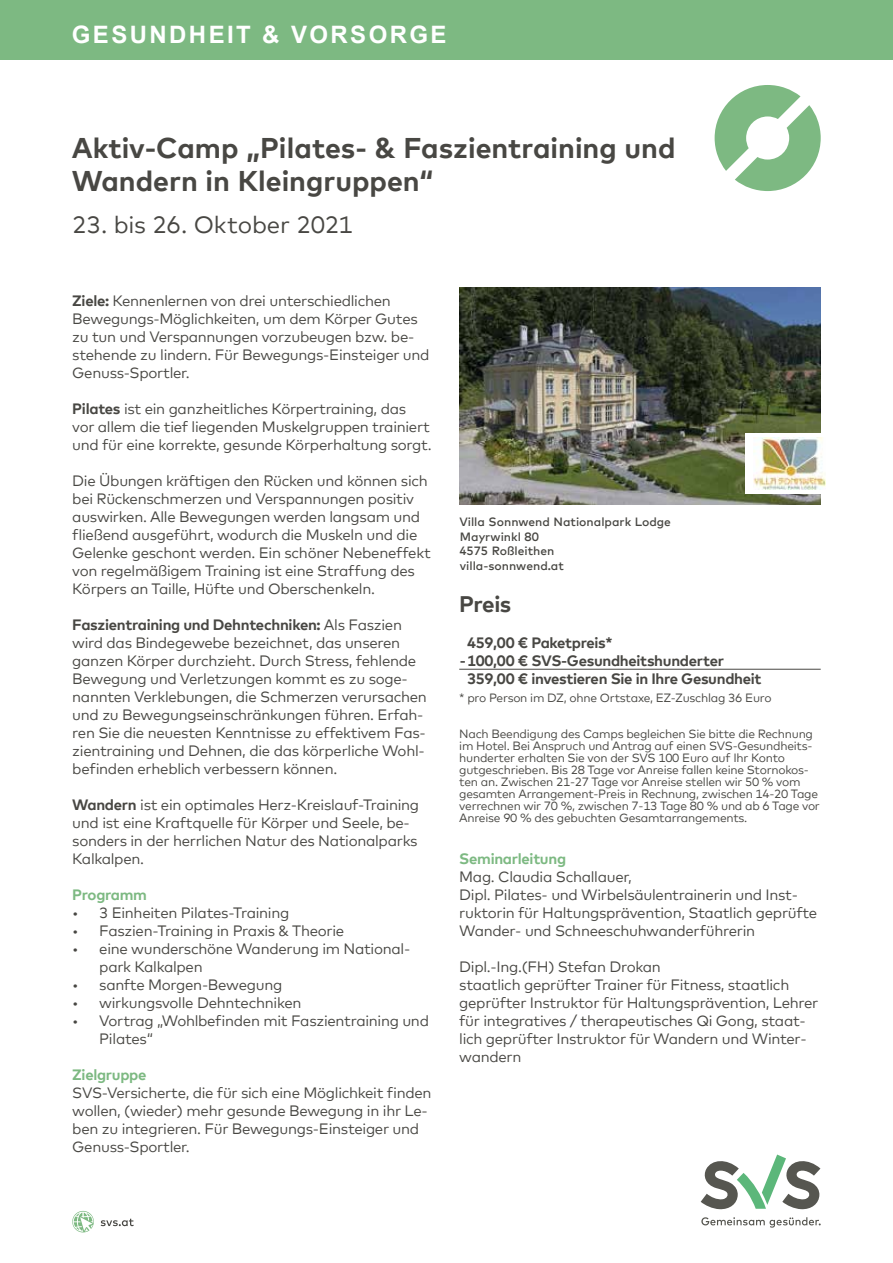
<style>
.page{position:relative;width:893px;height:1263px;background:#fff}
.page>*{position:absolute;margin:0;border:0;box-sizing:border-box;transform-origin:0 0}
.t1{font:700 28.5px/33px "Mark Offc Pro";color:#484743}
.t2{font:24px "Mark Offc Pro";letter-spacing:-.005em;color:#484743}
.t3{font:700 24px "Arial";letter-spacing:.1em;color:#fff}
.t4{font:700 22.5px "Mark Offc Pro";letter-spacing:-.02em;color:#484743}
.t5{font:15px/18px "Mark Offc Pro";letter-spacing:-.02em;color:#484743}
.t6{font:700 15px "Mark Offc Pro";letter-spacing:-.02em;color:#484743}
.t7{font:700 15px "Mark Offc Pro";letter-spacing:-.02em;color:#7db982}
.t8{font:12px/12px "Mark Offc Pro";letter-spacing:-.02em;color:#484743}
.t9{font:500 12px/14.4px "Mark Offc Pro";color:#484743}
.s1{font-weight:700}
</style>
<div class="page">
<svg style="left:701px;top:1154px;width:119px;height:56px"></svg>
<svg style="left:701px;top:1217px;width:120px;height:10px"></svg>
<svg style="left:72px;top:1211px;width:22px;height:21px"></svg>
<svg style="left:101px;top:1219px;width:33px;height:7px"></svg>
<img style="left:459px;top:287px;width:362px;height:217px">
<svg style="left:715px;top:85px;width:106px;height:106px"></svg>
<div style="left:0;top:0;width:893px;height:60px;background:#7db982"></div>
<div style="left:745px;top:433px;width:106px;height:61px;background:#fff"></div>
<img style="left:753px;top:438px;width:72px;height:51px">
<hr style="left:459px;top:669px;width:362px;height:1px;background:#484743">
<h2 class="t3" style="left:72px;top:18px;width:376px">GESUNDHEIT &amp; VORSORGE</h2>
<h1 class="t1" style="left:72px;top:129px;width:605px">Aktiv-Camp „Pilates- &amp; Faszientraining und<br>Wandern in Kleingruppen“</h1>
<h2 class="t2" style="left:72px;top:206px;width:282px">23. bis 26. Oktober 2021</h2>
<p class="t5" style="left:72px;top:291px;width:359px"><span class="s1">Ziele:</span> Kennenlernen von drei unterschiedlichen Bewegungs-Möglichkeiten, um dem Körper Gutes zu tun und Verspannungen vorzubeugen bzw. be&shy;stehende zu lindern. Für Bewegungs-Einsteiger und Genuss-Sportler.</p>
<p class="t5" style="left:72px;top:399px;width:361px"><span class="s1">Pilates</span> ist ein ganzheitliches Körpertraining, das vor allem die tief liegenden Muskelgruppen trainiert und für eine korrekte, gesunde Körperhaltung sorgt.</p>
<p class="t5" style="left:72px;top:471px;width:360px">Die Übungen kräftigen den Rücken und können sich bei Rückenschmerzen und Verspannungen positiv auswirken. Alle Bewegungen werden langsam und fließend ausgeführt, wodurch die Muskeln und die Gelenke geschont werden. Ein schöner Nebeneffekt von regelmäßigem Training ist eine Straffung des Körpers an Taille, Hüfte und Oberschenkeln.</p>
<p class="t5" style="left:72px;top:615px;width:356px"><span class="s1">Faszientraining und Dehntechniken:</span> Als Faszien wird das Bindegewebe bezeichnet, das unseren ganzen Körper durchzieht. Durch Stress, fehlende Bewegung und Verletzungen kommt es zu soge&shy;nannten Verklebungen, die Schmerzen verursachen und zu Bewegungseinschränkungen führen. Erfah&shy;ren Sie die neuesten Kenntnisse zu effektivem Fas&shy;zientraining und Dehnen, die das körperliche Wohl&shy;befinden erheblich verbessern können.</p>
<p class="t5" style="left:72px;top:795px;width:348px"><span class="s1">Wandern</span> ist ein optimales Herz-Kreislauf-Training und ist eine Kraftquelle für Körper und Seele, be&shy;sonders in der herrlichen Natur des Nationalparks Kalkalpen.</p>
<p class="t7" style="left:72px;top:883px;width:76px">Programm</p>
<p class="t5" style="left:72px;top:903px;width:219px">• 3 Einheiten Pilates-Training</p>
<p class="t5" style="left:72px;top:921px;width:274px">• Faszien-Training in Praxis &amp; Theorie</p>
<p class="t5" style="left:99px;top:939px;width:312px;text-indent:-27px">• eine wunderschöne Wanderung im National&shy;park Kalkalpen</p>
<p class="t5" style="left:72px;top:975px;width:212px">• sanfte Morgen-Bewegung</p>
<p class="t5" style="left:72px;top:993px;width:231px">• wirkungsvolle Dehntechniken</p>
<p class="t5" style="left:99px;top:1011px;width:331px;text-indent:-27px">• Vortrag „Wohlbefinden mit Faszientraining und<br>Pilates“</p>
<p class="t7" style="left:72px;top:1063px;width:76px">Zielgruppe</p>
<p class="t5" style="left:72px;top:1083px;width:361px">SVS-Versicherte, die für sich eine Möglichkeit finden wollen, (wieder) mehr gesunde Bewegung in ihr Le&shy;ben zu integrieren. Für Bewegungs-Einsteiger und Genuss-Sportler.</p>
<p class="t9" style="left:459px;top:514px;width:213px">Villa Sonnwend Nationalpark Lodge<br>Mayrwinkl 80<br>4575 Roßleithen<br>villa-sonnwend.at</p>
<h3 class="t4" style="left:459px;top:587px;width:54px">Preis</h3>
<p class="t6" style="left:467px;top:631px;width:147px">459,00 € Paketpreis*</p>
<p class="t6" style="left:460px;top:649px;width:266px">-100,00 € SVS-Gesundheitshunderter</p>
<p class="t6" style="left:467px;top:667px;width:296px">359,00 € investieren Sie in Ihre Gesundheit</p>
<p class="t8" style="left:459px;top:691px;width:314px">* pro Person im DZ, ohne Ortstaxe, EZ-Zuschlag 36 Euro</p>
<p class="t8" style="left:459px;top:727px;width:362px">Nach Beendigung des Camps begleichen Sie bitte die Rechnung im Hotel. Bei Anspruch und Antrag auf einen SVS-Gesundheits&shy;hunderter erhalten Sie von der SVS 100 Euro auf Ihr Konto gutgeschrieben. Bis 28 Tage vor Anreise fallen keine Stornokos&shy;ten an. Zwischen 21-27 Tage vor Anreise stellen wir 50 % vom gesamten Arrangement-Preis in Rechnung, zwischen 14-20 Tage verrechnen wir 70 %, zwischen 7-13 Tage 80 % und ab 6 Tage vor Anreise 90 % des gebuchten Gesamtarrangements.</p>
<p class="t7" style="left:459px;top:847px;width:108px">Seminarleitung</p>
<p class="t5" style="left:459px;top:867px;width:360px">Mag. Claudia Schallauer,<br>Dipl. Pilates- und Wirbelsäulentrainerin und Inst&shy;ruktorin für Haltungsprävention, Staatlich geprüfte Wander- und Schneeschuhwanderführerin</p>
<p class="t5" style="left:459px;top:957px;width:361px">Dipl.-Ing.(FH) Stefan Drokan<br>staatlich geprüfter Trainer für Fitness, staatlich geprüfter Instruktor für Haltungsprävention, Lehrer für integratives / therapeutisches Qi Gong, staat&shy;lich geprüfter Instruktor für Wandern und Winter&shy;wandern</p>
</div>
